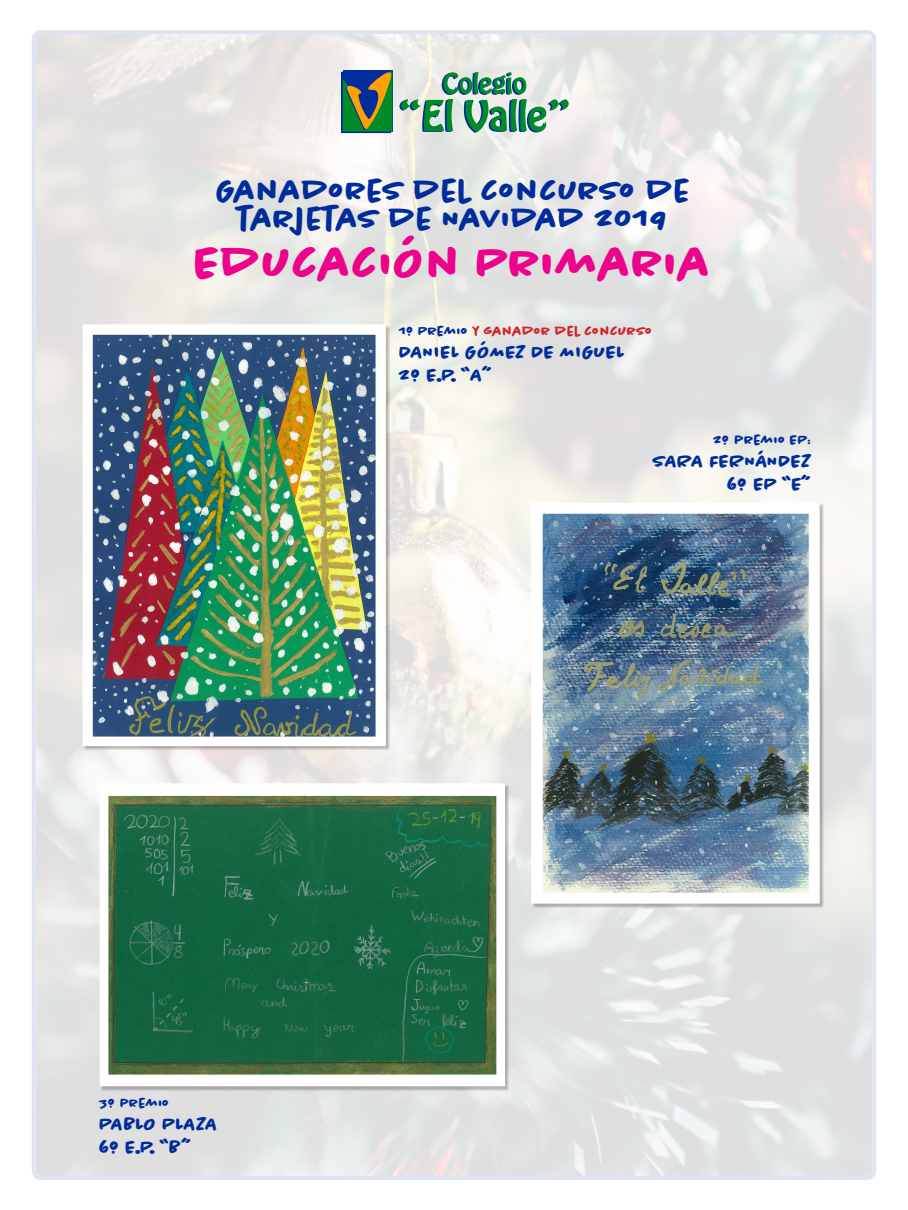
<style>
.page{position:relative;width:908px;height:1210px;background:#fff}
.page>*{position:absolute;margin:0;border:0;box-sizing:border-box;transform-origin:0 0}
.t1{font:700 48px "Chantal";color:#ed028c}
.t2{font:700 32px "Chantal";color:#002d9b}
.t3{font:700 19.2px "Chantal";color:#002d9b}
.t4{font:700 14.4px "Chantal";color:#002d9b}
.t5{font:700 14px "Chantal";color:#d1232a}
.t6{font:700 14px "Chantal";color:#002d9b}
.s1{color:#002d9b}
</style>
<div class="page">
<img style="left:37px;top:35px;width:833px;height:1140px">
<div style="left:32px;top:30px;width:843px;height:1150px;border:4px solid #002d9b;border-radius:7px"></div>
<img style="left:527px;top:499px;width:296px;height:408px">
<div style="left:341px;top:72px;width:50px;height:61px;border:1px solid #002d9b"></div>
<svg style="left:342px;top:70px;width:50px;height:62px;background:#3d6d49"></svg>
<svg style="left:399px;top:72px;width:169px;height:61px;background:#98c1ad"></svg>
<svg style="left:95px;top:779px;width:414px;height:311px;background:#417d5f"></svg>
<img style="left:79px;top:320px;width:310px;height:430px">
<p class="t2" style="left:217px;top:171px;width:475px">GANADORES DEL CONCURSO DE</p>
<p class="t2" style="left:238px;top:199px;width:433px">TARJETAS DE NAVIDAD 2019</p>
<p class="t1" style="left:195px;top:233px;width:518px">EDUCACIÓN PRIMARIA</p>
<p class="t5" style="left:399px;top:322px;width:255px"><span class="s1">1º PREMIO</span> Y GANADOR DEL CONCURSO</p>
<p class="t3" style="left:399px;top:340px;width:227px">DANIEL GÓMEZ DE MIGUEL</p>
<p class="t3" style="left:399px;top:364px;width:94px">2º E.P. “A”</p>
<p class="t6" style="left:100px;top:1094px;width:72px">3º PREMIO</p>
<p class="t3" style="left:100px;top:1112px;width:120px">PABLO PLAZA</p>
<p class="t3" style="left:100px;top:1135px;width:93px">6º E.P. “B”</p>
<p class="t4" style="left:713px;top:431px;width:99px">2º PREMIO EP:</p>
<p class="t3" style="left:653px;top:450px;width:159px">SARA FERNÁNDEZ</p>
<p class="t3" style="left:727px;top:473px;width:85px">6º EP “E”</p>
</div>
